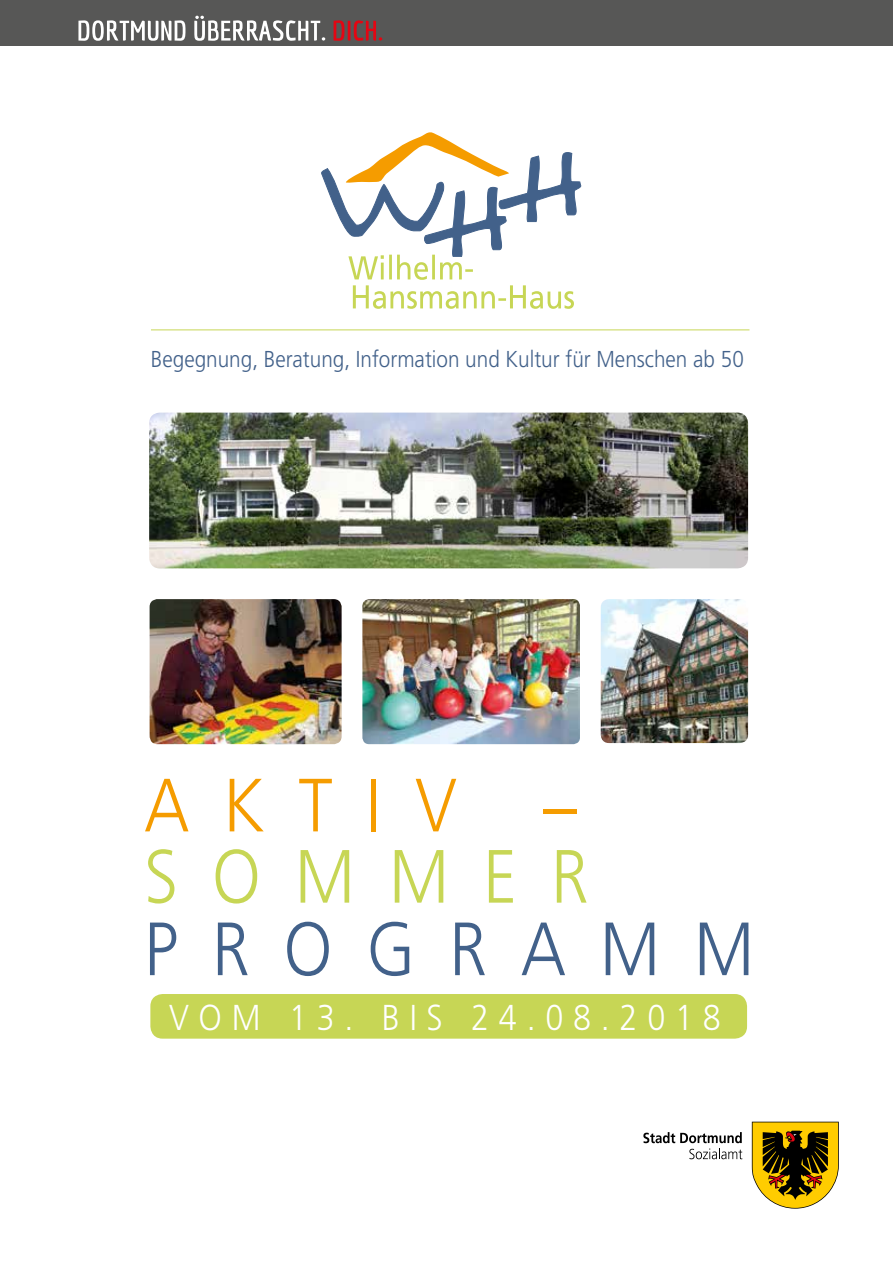
<style>
.page{position:relative;width:893px;height:1263px;background:#fff}
.page>*{position:absolute;margin:0;border:0;box-sizing:border-box;transform-origin:0 0}
.t1{font:300 75.3px "Frutiger LT";letter-spacing:.5em;color:#42618a;scale:.9 1}
.t2{font:300 75.3px "Frutiger LT";letter-spacing:.5em;color:#f59c00;scale:.9 1}
.t3{font:300 75.3px "Frutiger LT";letter-spacing:.5em;color:#c7d655;scale:.9 1}
.t4{font:300 36px "Frutiger LT";letter-spacing:.3em;color:#fff;scale:.9 1}
.t5{font:300 22.95px "Frutiger LT";color:#42618a;scale:.9 1}
</style>
<div class="page">
<div style="left:150px;top:994px;width:597px;height:45px;background:#c7d655;border-radius:12px"></div>
<svg style="left:752px;top:1122px;width:87px;height:86px;background:#997c1a"></svg>
<svg style="left:643px;top:1132px;width:99px;height:27px"></svg>
<img style="left:362px;top:599px;width:218px;height:145px">
<img style="left:150px;top:599px;width:192px;height:145px">
<img style="left:149px;top:413px;width:599px;height:155px">
<svg style="left:321px;top:132px;width:261px;height:177px"></svg>
<hr style="left:151px;top:329px;width:598px;height:1px;background:#c7d655">
<div style="left:0;top:0;width:893px;height:46px;background:#575756"></div>
<svg style="left:334px;top:20px;width:48px;height:21px"></svg>
<svg style="left:78px;top:16px;width:247px;height:25px"></svg>
<img style="left:601px;top:599px;width:147px;height:144px">
<p class="t5" style="left:151px;top:346px;width:660px">Begegnung, Beratung, Information und Kultur für Menschen ab 50</p>
<h1 class="t2" style="left:144px;top:763px;width:483px">AKTIV –</h1>
<h1 class="t3" style="left:144px;top:834px;width:495px">SOMMER</h1>
<h1 class="t1" style="left:144px;top:906px;width:679px">PROGRAMM</h1>
<h2 class="t4" style="left:169px;top:997px;width:615px">VOM 13. BIS 24.08.2018</h2>
</div>
